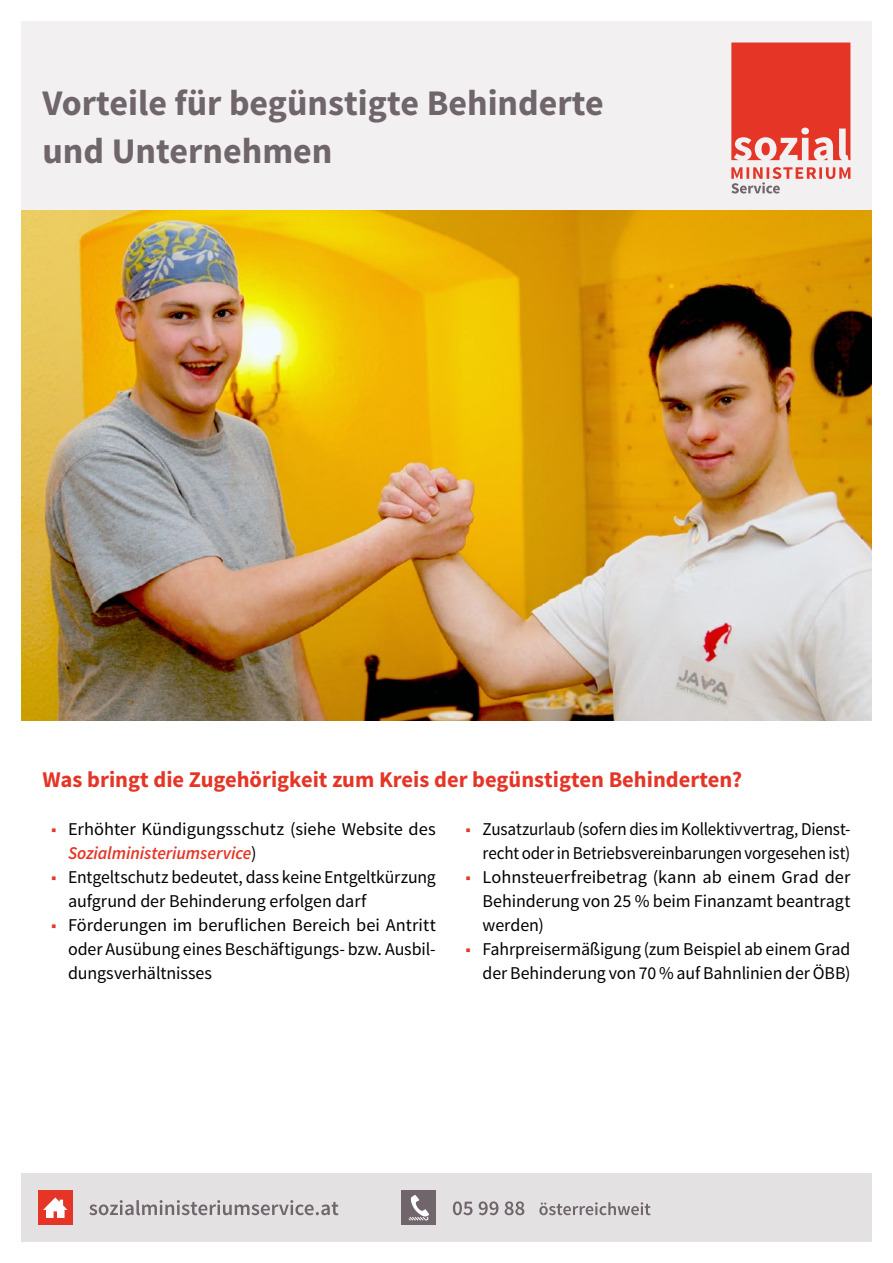
<style>
.page{position:relative;width:893px;height:1263px;background:#fff}
.page>*{position:absolute;margin:0;border:0;box-sizing:border-box;transform-origin:0 0}
.t1{font:700 36px "Source Sans Pro";color:#6f656b}
.Überschrift_1_Ebene{font:700 22.5px "Source Sans Pro";color:#e53527}
.t2{font:18px/24px "Source Sans Pro";letter-spacing:-.005em;color:#000}
.t3{font:18px/24px "Source Sans Pro";letter-spacing:-.005em;color:#000;text-align:right;scale:.95 1}
.s1{color:#e53527}
.s2{font-weight:600;font-style:italic;color:#e53527}
</style>
<div class="page">
<div style="left:21px;top:21px;width:851px;height:190px;background:#f2f0f1"></div>
<svg style="left:731px;top:43px;width:119px;height:151px"></svg>
<img style="left:21px;top:211px;width:851px;height:510px">
<div style="left:21px;top:1174px;width:851px;height:68px;background:#e4e1e3"></div>
<div style="left:38px;top:1191px;width:34px;height:34px;background:#e53527"></div>
<svg style="left:43px;top:1197px;width:24px;height:21px"></svg>
<div style="left:402px;top:1191px;width:34px;height:34px;background:#6f656b"></div>
<svg style="left:408px;top:1195px;width:21px;height:25px"></svg>
<svg style="left:453px;top:1201px;width:71px;height:14px"></svg>
<svg style="left:539px;top:1202px;width:111px;height:13px"></svg>
<svg style="left:89px;top:1200px;width:249px;height:15px"></svg>
<p class="t1" style="left:43px;top:79px;width:563px">Vorteile für begünstigte Behinderte</p>
<p class="t1" style="left:43px;top:127px;width:291px">und Unternehmen</p>
<p class="Überschrift_1_Ebene" style="left:43px;top:765px;width:701px">Was bringt die Zugehörigkeit zum Kreis der begünstigten Behinderten?</p>
<p class="t2" style="left:68px;top:817px;width:369px;text-indent:-17px"><span class="s1">■</span> Erhöhter Kündigungsschutz (siehe Website des<br><span class="s2">Sozialministeriumservice</span>)</p>
<p class="t2" style="left:68px;top:865px;width:369px;text-indent:-17px"><span class="s1">■</span> Entgeltschutz bedeutet, dass keine Entgeltkürzung aufgrund der Behinderung erfolgen darf</p>
<p class="t2" style="left:68px;top:913px;width:369px;text-align:justify;text-indent:-17px"><span class="s1">■</span> Förderungen im beruflichen Bereich bei Antritt oder Ausübung eines Beschäftigungs- bzw. Ausbil&shy;dungsverhältnisses</p>
<p class="t3" style="left:466px;top:817px;width:407px"><span class="s1">■</span> Zusatzurlaub (sofern dies im Kollektivvertrag, Dienst&shy;recht oder in Betriebsvereinbarungen vorgesehen ist)</p>
<p class="t2" style="left:483px;top:865px;width:369px;text-align:justify;text-indent:-17px"><span class="s1">■</span> Lohnsteuerfreibetrag (kann ab einem Grad der Behinderung von 25 % beim Finanzamt beantragt werden)</p>
<p class="t2" style="left:466px;top:937px;width:386px;text-align:right"><span class="s1">■</span> Fahrpreisermäßigung (zum Beispiel ab einem Grad der Behinderung von 70 % auf Bahnlinien der ÖBB)</p>
</div>
